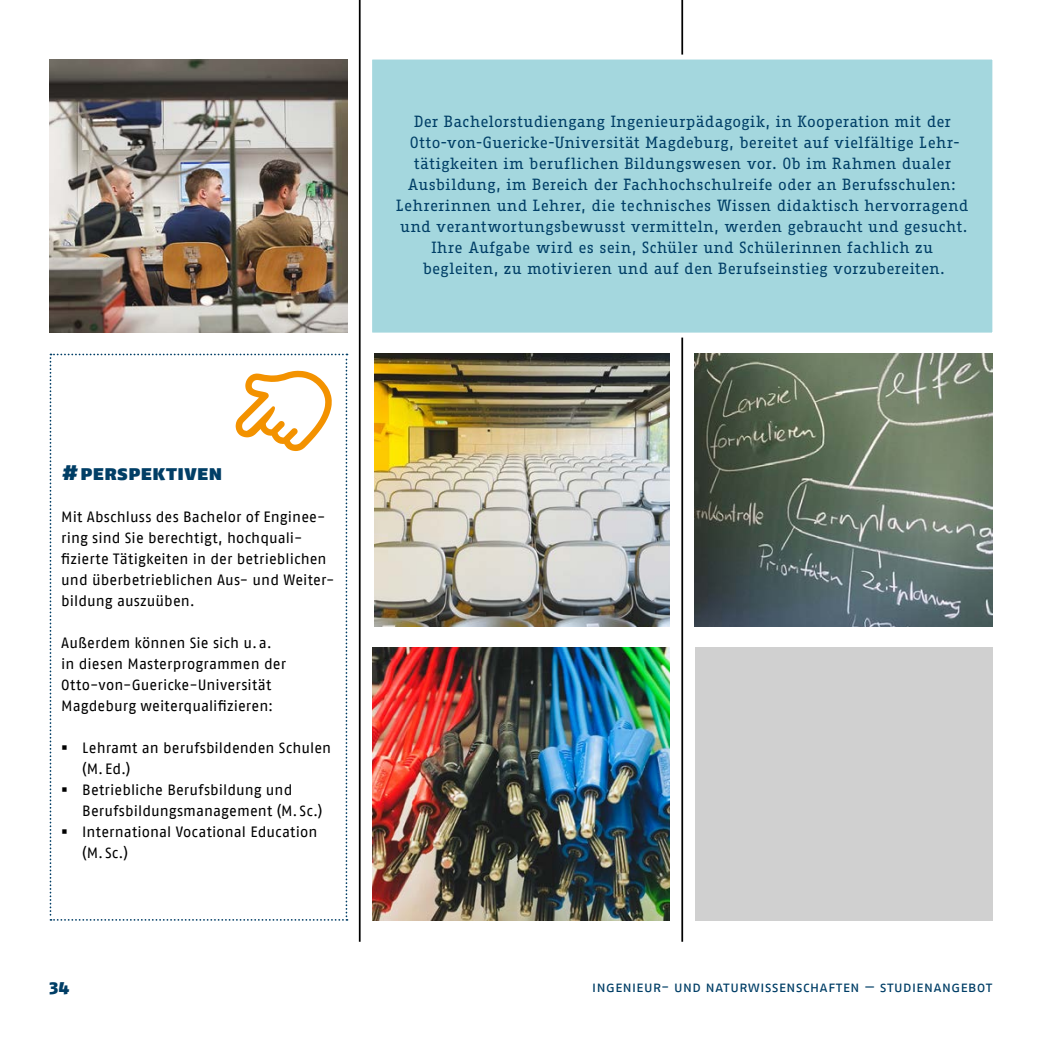
<style>
.page{position:relative;width:1042px;height:1042px;background:#fff}
.page>*{position:absolute;margin:0;border:0;box-sizing:border-box;transform-origin:0 0}
.t1{font:900 21px "Fago Pro";letter-spacing:.005em;color:#003e66}
.t2{font:900 17.5px "Fago Pro";color:#003e66}
.t3{font:15.75px/21px "Fago Corr Serif Pro";letter-spacing:.015em;color:#003e66;text-align:center}
.t4{font:14.88px/21px "Fago Pro";letter-spacing:.005em;color:#000}
.t5{font:14.88px "Fago Pro";color:#003e66}
.s1{font-style:italic}
</style>
<div class="page">
<div style="left:694px;top:648px;width:298px;height:273px;background:#d0d0d0"></div>
<img style="left:694px;top:354px;width:298px;height:273px">
<img style="left:375px;top:354px;width:295px;height:273px">
<img style="left:372px;top:648px;width:298px;height:273px">
<img style="left:50px;top:60px;width:297px;height:273px">
<hr style="left:359px;top:0;width:2px;height:942px;background:#000">
<hr style="left:681px;top:0;width:2px;height:942px;background:#000">
<div style="left:372px;top:52px;width:621px;height:288px;background:#a4d7de"></div>
<svg style="left:50px;top:354px;width:297px;height:567px"></svg>
<p class="t3" style="left:396px;top:111px;width:573px">Der Bachelorstudiengang Ingenieurpädagogik, in Kooperation mit der Otto-von-Guericke-Universität Magdeburg, bereitet auf vielfältige Lehr&shy;tätigkeiten im beruflichen Bildungswesen vor. Ob im Rahmen dualer Ausbildung, im Bereich der Fachhochschulreife oder an Berufsschulen:<br>Lehrerinnen und Lehrer, die technisches Wissen didaktisch hervorragend und verantwortungsbewusst vermitteln, werden gebraucht und gesucht.<br>Ihre Aufgabe wird es sein, Schüler und Schülerinnen fachlich zu begleiten, zu motivieren und auf den Berufseinstieg vorzubereiten.</p>
<h1 class="t1" style="left:61px;top:460px;width:163px"><span class="s1">#</span> Perspektiven</h1>
<p class="t4" style="left:61px;top:506px;width:275px">Mit Abschluss des Bachelor of Enginee&shy;ring sind Sie berechtigt, hochquali&shy;fizierte Tätigkeiten in der betrieblichen und überbetrieblichen Aus- und Weiter&shy;bildung auszuüben.</p>
<p class="t4" style="left:61px;top:632px;width:226px">Außerdem können Sie sich u.a. in diesen Masterprogrammen der<br>Otto-von-Guericke-Universität<br>Magdeburg weiterqualifizieren:</p>
<p class="t4" style="left:82px;top:737px;width:250px">Lehramt an berufsbildenden Schulen (M. Ed.)<br>Betriebliche Berufsbildung und<br>Berufsbildungsmanagement (M. Sc.)<br>International Vocational Education (M. Sc.)</p>
<p class="t2" style="left:50px;top:976px;width:21px">34</p>
<p class="t5" style="left:592px;top:978px;width:402px">Ingeni eur- und Naturwissenschaften — Studi enangebot</p>
</div>
